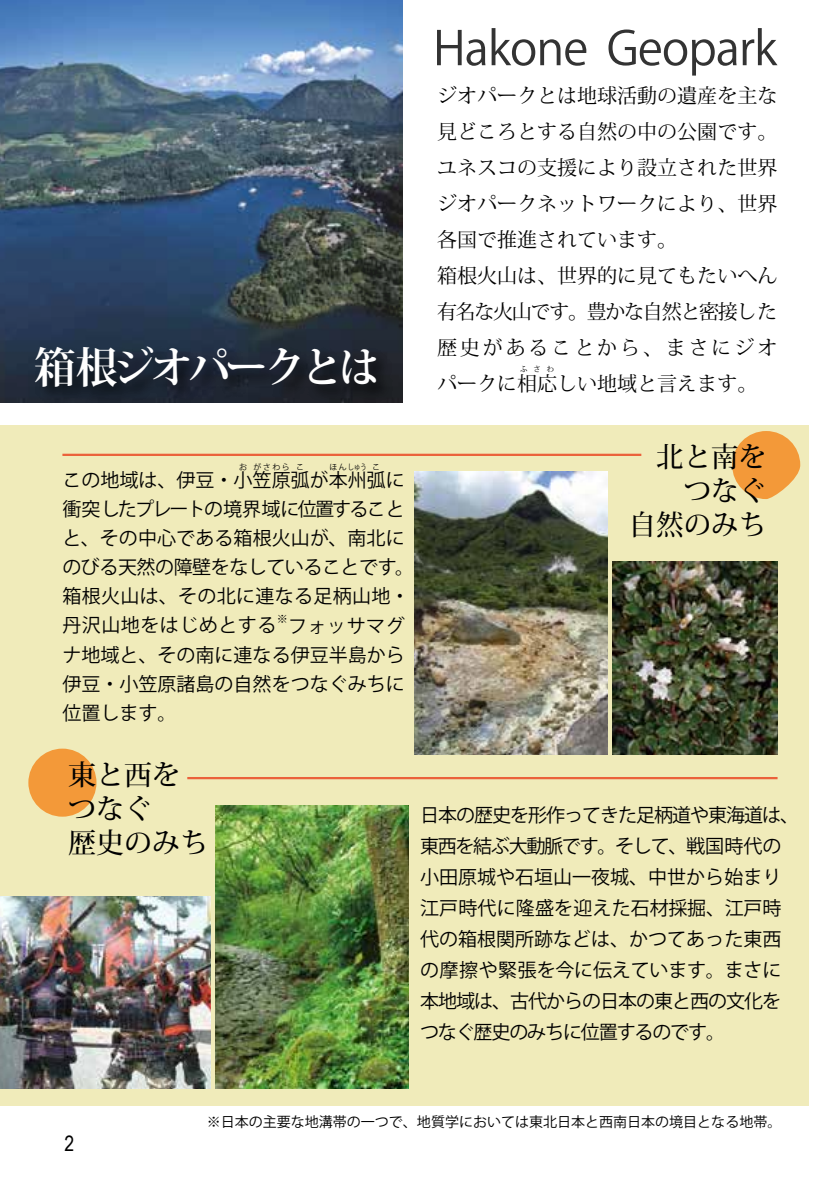
<style>
.page{position:relative;width:840px;height:1191px;background:#fff}
.page>*{position:absolute;margin:0;border:0;box-sizing:border-box;transform-origin:0 0}
.t1{font:700 42.6px "Koz Min Pro";letter-spacing:-.1em;color:#fff}
.t2{font:500 28px/34px "Koz Min Pro";color:#000}
.t3{font:21.2px "Arial Narrow";color:#000}
.t4{font:20px/36px "Koz Min Pro";color:#000}
.t5{font:19px/29px "Koz Go Pro";color:#000}
.t6{font:14px "Koz Go Pro";color:#000}
.t7{font:11px "Koz Go Pro";color:#000}
.t8{font:8px "Koz Go Pro";letter-spacing:.19em;color:#000}
.t9{font:8px "Koz Min Pro";color:#000}
</style>
<div class="page">
<svg style="left:437px;top:30px;width:48px;height:36px"></svg>
<svg style="left:491px;top:28px;width:95px;height:38px"></svg>
<svg style="left:608px;top:30px;width:128px;height:46px"></svg>
<svg style="left:742px;top:28px;width:35px;height:37px"></svg>
<div style="left:0;top:425px;width:808px;height:681px;background:#f0ebba"></div>
<img style="left:612px;top:561px;width:165px;height:193px">
<img style="left:0;top:0;width:403px;height:403px">
<div style="left:34px;top:345px;width:360px;height:61px;background:#000;opacity:.75"></div>
<img style="left:0;top:896px;width:210px;height:193px">
<img style="left:215px;top:805px;width:193px;height:284px">
<img style="left:414px;top:471px;width:193px;height:283px">
<div style="left:28px;top:748px;width:68px;height:68px;background:#f39939;border-radius:50%"></div>
<hr style="left:62px;top:454px;width:579px;height:2px;background:#eb613b">
<hr style="left:187px;top:777px;width:590px;height:2px;background:#eb613b">
<div style="left:731px;top:431px;width:68px;height:68px;background:#f39939;border-radius:50%"></div>
<h1 class="t1" style="left:34px;top:337px;width:347px">箱根ジオパークとは</h1>
<p class="t4" style="left:437px;top:77px;width:342px">ジオパークとは地球活動の遺産を主な見どころとする自然の中の公園です。ユネスコの支援により設立された世界ジオパークネットワークにより、世界各国で推進されています。<br>箱根火山は、世界的に見てもたいへん有名な火山です。豊かな自然と密接した歴史があることから、まさにジオパークに相応しい地域と言えます。</p>
<p class="t9" style="left:519px;top:363px;width:36px">ふさわ</p>
<p class="t8" style="left:239px;top:461px;width:9px">お</p>
<p class="t8" style="left:253px;top:461px;width:38px">がさわら</p>
<p class="t8" style="left:296px;top:461px;width:9px">こ</p>
<p class="t8" style="left:329px;top:461px;width:39px">ほんしゅう</p>
<p class="t8" style="left:372px;top:461px;width:9px">こ</p>
<p class="t5" style="left:62px;top:495px;width:353px">衝突したプレートの境界域に位置することと、その中心である箱根火山が、南北にのびる天然の障壁をなしていることです。箱根火山は、その北に連なる足柄山地・丹沢山地をはじめとする</p>
<p class="t5" style="left:62px;top:466px;width:344px">この地域は、伊豆・小笠原弧が本州弧に</p>
<p class="t7" style="left:276px;top:612px;width:13px">※</p>
<p class="t5" style="left:62px;top:611px;width:343px;text-align:justify;text-indent:226px">フォッサマグナ地域と、その南に連なる伊豆半島から伊豆・小笠原諸島の自然をつなぐみちに位置します。</p>
<h2 class="t2" style="left:628px;top:438px;width:139px;text-align:right">北と南をつなぐ<br>自然のみち</h2>
<h2 class="t2" style="left:68px;top:756px;width:141px">東と西をつなぐ<br>歴史のみち</h2>
<p class="t5" style="left:420px;top:800px;width:380px;line-height:31px">日本の歴史を形作ってきた足柄道や東海道は、東西を結ぶ大動脈です。そして、戦国時代の小田原城や石垣山一夜城、中世から始まり江戸時代に隆盛を迎えた石材採掘、江戸時代の箱根関所跡などは、かつてあった東西の摩擦や緊張を今に伝えています。まさに本地域は、古代からの日本の東と西の文化をつなぐ歴史のみちに位置するのです。</p>
<p class="t3" style="left:64px;top:1128px;width:11px">2</p>
<p class="t6" style="left:207px;top:1113px;width:575px">※日本の主要な地溝帯の一つで、地質学においては東北日本と西南日本の境目となる地帯。</p>
</div>
